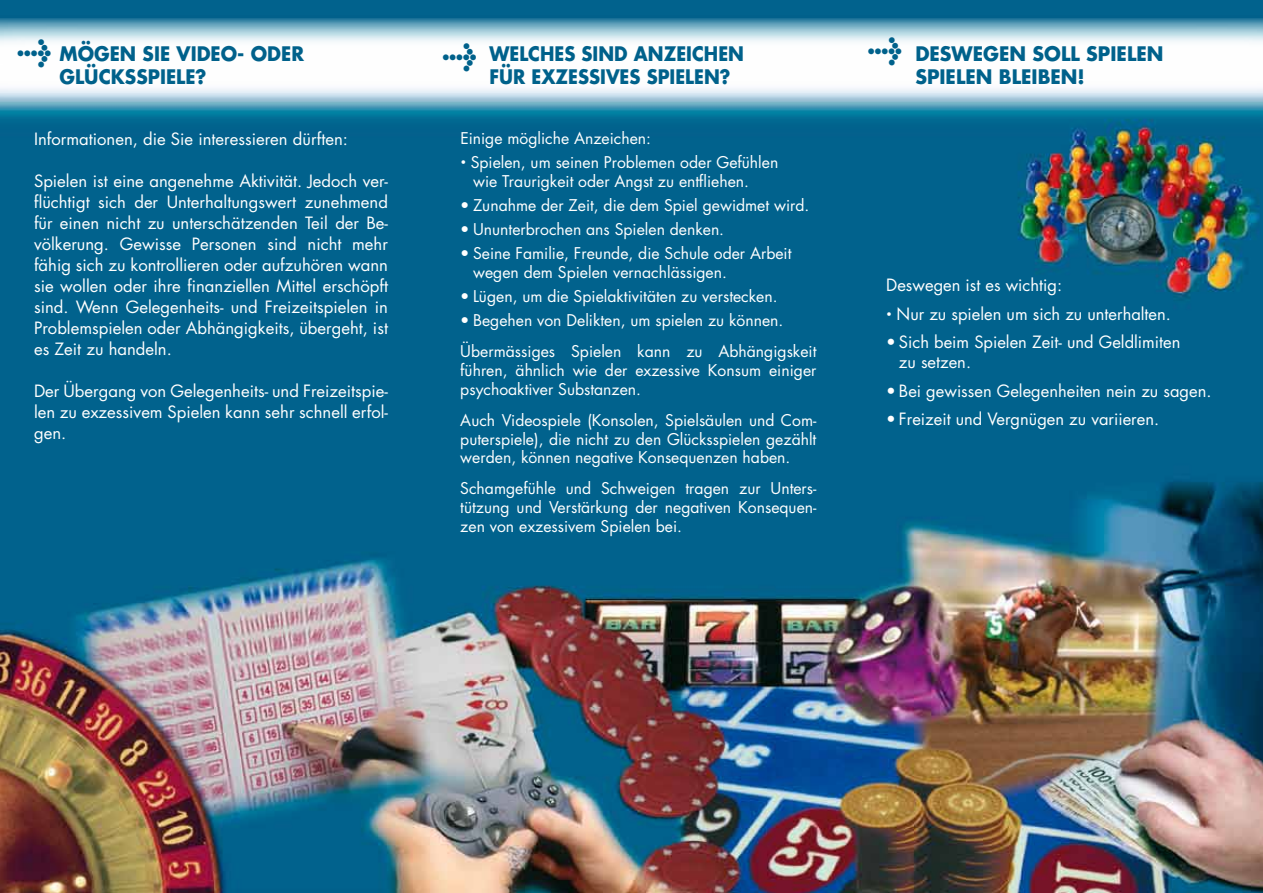
<style>
.page{position:relative;width:1263px;height:893px;background:#fff}
.page>*{position:absolute;margin:0;border:0;box-sizing:border-box;transform-origin:0 0}
.t1{font:900 27px "Meta Plus";color:#00618b}
.t2{font:700 19.5px/22.5px "Futura";color:#00618b;scale:.92 1}
.t3{font:700 19.5px/22.5px "Futura";color:#00618b}
.t4{font:700 19.5px/22.5px "Futura";color:#00618b;scale:.95 1}
.t5{font:16.5px/21px "Futura";color:#fff;text-align:justify}
.t6{font:15.75px/18.9px "Futura";color:#fff}
.s1{font-family:"Helvetica";font-size:16.5px}
.s2{font-family:"Helvetica"}
</style>
<div class="page">
<img style="left:0;top:0;width:1263px;height:893px">
<svg style="left:0;top:18px;width:1263px;height:80px"></svg>
<h1 class="t1" style="left:16px;top:36px;width:37px">&gt;</h1>
<h1 class="t1" style="left:442px;top:40px;width:37px">&gt;</h1>
<h1 class="t1" style="left:867px;top:34px;width:37px">&gt;</h1>
<p class="t4" style="left:60px;top:42px;width:246px">MÖGEN SIE VIDEO- ODER<br>GLÜCKSSPIE LE?</p>
<p class="t2" style="left:489px;top:42px;width:278px">WELCHES SIND ANZEICHEN<br>FÜR EXZESSIVES SPIE LEN?</p>
<p class="t3" style="left:915px;top:42px;width:250px">DESWEGEN SOLL SPIE LEN<br>SPIELEN BLEIBEN!</p>
<p class="t5" style="left:34px;top:128px;width:316px">Informationen, die Sie interessieren dürften:</p>
<p class="t5" style="left:34px;top:170px;width:355px">Spielen ist eine angenehme Aktivität. Jedoch ver&shy;flüchtigt sich der Unterhaltungswert zunehmend für einen nicht zu unterschätzenden Teil der Be&shy;völkerung. Gewisse Personen sind nicht mehr fähig sich zu kontrollieren oder aufzuhören wann sie wollen oder ihre finanziellen Mittel erschöpft sind. Wenn Gelegenheits- und Freizeitspielen in Problemspielen oder Abhängigkeits, übergeht, ist es Zeit zu handeln.</p>
<p class="t5" style="left:34px;top:380px;width:355px">Der Übergang von Gelegenheits- und Freizeitspie&shy;len zu exzessivem Spielen kann sehr schnell erfol&shy;gen.</p>
<p class="t6" style="left:460px;top:129px;width:192px">Einige mögliche Anzeichen:</p>
<p class="t6" style="left:473px;top:153px;width:307px;text-indent:-13px"><span class="s1">•</span> Spielen, um seinen Problemen oder Gefühlen wie Traurigkeit oder Angst zu entfliehen.</p>
<p class="t6" style="left:460px;top:196px;width:351px">• Zunahme der Zeit, die dem Spiel gewidmet wird.</p>
<p class="t6" style="left:460px;top:220px;width:265px">• Ununterbrochen ans Spielen denken.</p>
<p class="t6" style="left:473px;top:244px;width:320px;text-indent:-13px">• Seine Familie, Freunde, die Schule oder Arbeit wegen dem Spielen vernachlässigen.</p>
<p class="t6" style="left:460px;top:286px;width:319px">• Lügen, um die Spielaktivitäten zu verstecken.</p>
<p class="t6" style="left:460px;top:304px;width:358px;line-height:30.9px">• Begehen von Delikten, um spielen zu können.<br>Übermässiges Spielen kann zu Abhängigskeit</p>
<p class="t6" style="left:460px;top:360px;width:358px">führen, ähnlich wie der exzessive Konsum einiger psychoaktiver Substanzen.</p>
<p class="t6" style="left:460px;top:410px;width:358px;text-align:justify">Auch Videospiele (Konsolen, Spielsäulen und Com&shy;puterspiele), die nicht zu den Glücksspielen gezählt werden, können negative Konsequenzen haben.</p>
<p class="t6" style="left:460px;top:479px;width:358px;text-align:justify">Schamgefühle und Schweigen tragen zur Unters&shy;tützung und Verstärkung der negativen Konsequen&shy;zen von exzessivem Spielen bei.</p>
<p class="t5" style="left:886px;top:275px;width:177px">Deswegen ist es wichtig:</p>
<p class="t5" style="left:886px;top:303px;width:286px"><span class="s2">•</span> Nur zu spielen um sich zu unterhalten.</p>
<p class="t5" style="left:899px;top:332px;width:283px;line-height:19.8px;text-indent:-13px">• Sich beim Spielen Zeit- und Geldlimiten zu setzen.</p>
<p class="t5" style="left:886px;top:380px;width:327px">• Bei gewissen Gelegenheiten nein zu sagen.</p>
<p class="t5" style="left:886px;top:408px;width:274px">• Freizeit und Vergnügen zu variieren.</p>
</div>
